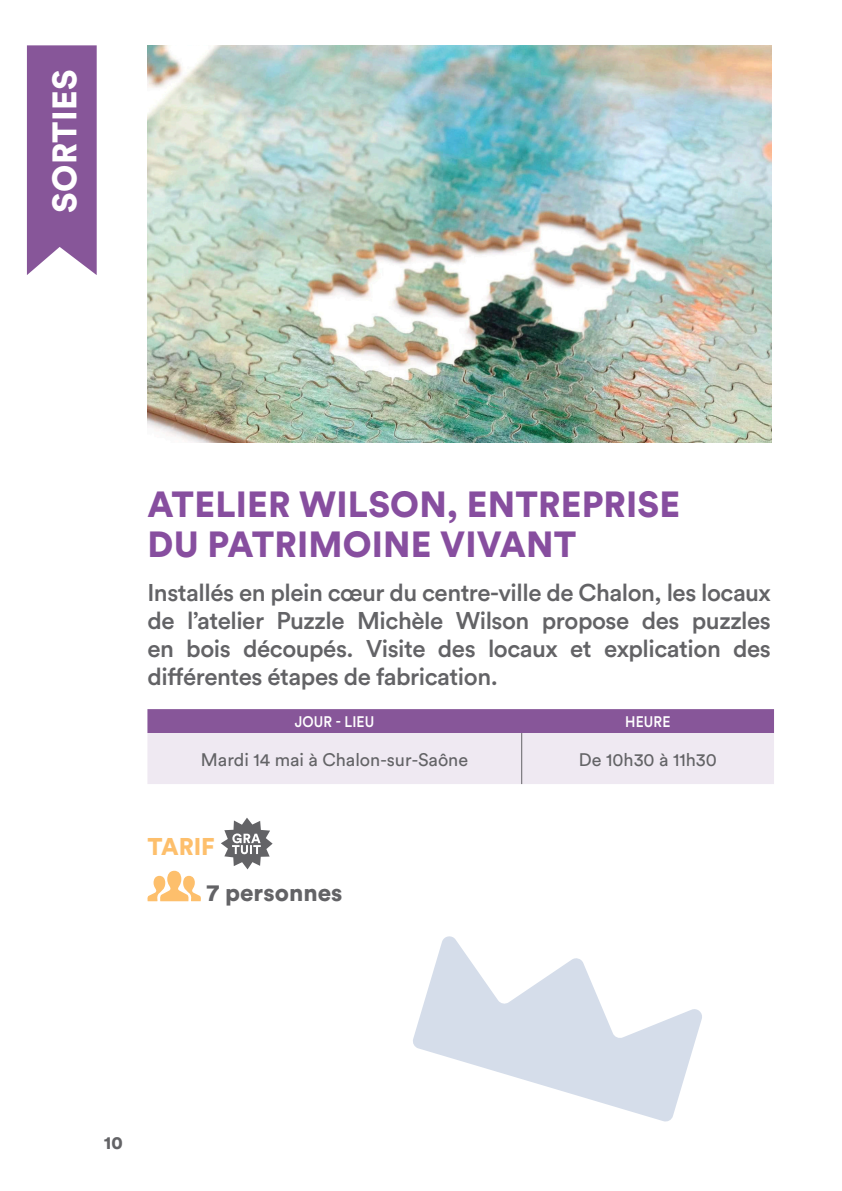
<style>
.page{position:relative;width:842px;height:1191px;background:#fff}
.page>*{position:absolute;margin:0;border:0;box-sizing:border-box;transform-origin:0 0}
._1_TITRE{font:900 36px/40px "Circular Std";letter-spacing:.005em;color:#874e9f}
._0_RUBRIQUE{font:900 33.8px "Circular Std";letter-spacing:.01em;color:#fff}
._1_TITRE-2{font:500 24px/28px "Circular Std";letter-spacing:-.02em;color:#636366;text-align:justify}
._1_TITRE-3{font:900 24px "Circular Std";color:#636366}
._1_TITRE-4{font:900 24px "Circular Std";color:#fdbf6c}
.t1{font:18px "Circular Std";color:#636366}
.t2{font:900 18px "Circular Std";color:#636366}
.t3{font:500 15.2px "Circular Std";letter-spacing:.01em;color:#fff;scale:.92 1}
</style>
<div class="page">
<div style="left:27px;top:45px;width:70px;height:230px;background:#875699"></div>
<img style="left:147px;top:45px;width:624px;height:397px">
<svg style="left:147px;top:709px;width:627px;height:75px;background:#cebad5"></svg>
<hr style="left:521px;top:733px;width:1px;height:51px;background:#636366">
<svg style="left:221px;top:818px;width:52px;height:51px"></svg>
<svg style="left:147px;top:870px;width:54px;height:31px"></svg>
<svg style="left:413px;top:936px;width:289px;height:186px"></svg>
<p class="_0_RUBRIQUE" style="left:42px;top:213px;width:144px;rotate:-90deg">SORTIES</p>
<p class="_1_TITRE" style="left:148px;top:483px;width:534px">ATELIER WILSON, ENTREPRISE<br>DU PATRIMOINE VIVANT</p>
<p class="_1_TITRE-2" style="left:147px;top:578px;width:625px">Installés en plein cœur du centre-ville de Chalon, les locaux de l’atelier Puzzle Michèle Wilson propose des puzzles en bois découpés. Visite des locaux et explication des différentes étapes de fabrication.</p>
<p class="t3" style="left:295px;top:712px;width:88px">JOUR - LIEU</p>
<p class="t3" style="left:625px;top:712px;width:51px">HEURE</p>
<p class="t1" style="left:201px;top:748px;width:269px">Mardi 14 mai à Chalon-sur-Saône</p>
<p class="t1" style="left:579px;top:748px;width:140px">De 10h30 à 11h30</p>
<p class="_1_TITRE-4" style="left:147px;top:831px;width:69px">TARIF</p>
<p class="_1_TITRE-3" style="left:207px;top:877px;width:137px">7 personnes</p>
<p class="t2" style="left:104px;top:1131px;width:21px">10</p>
</div>
